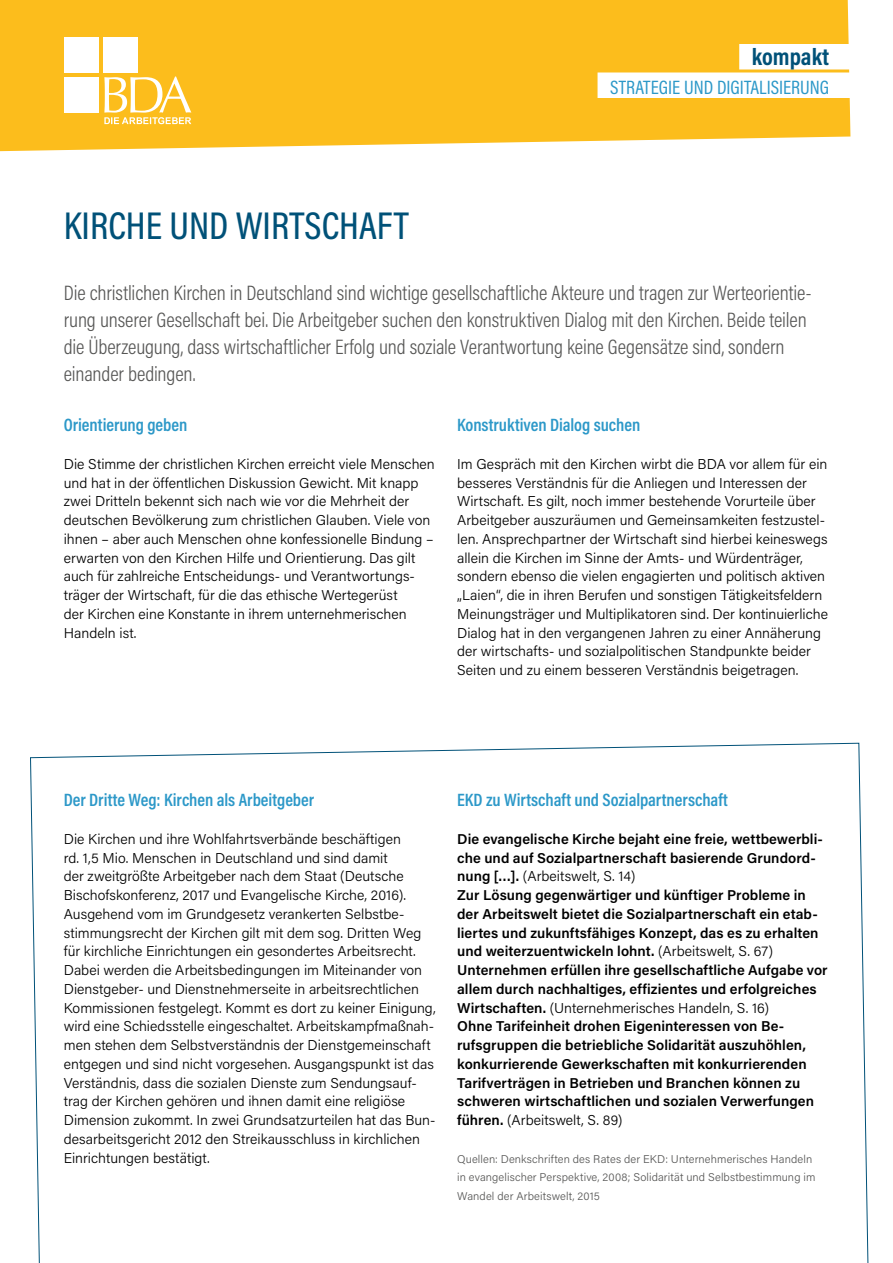
<style>
.page{position:relative;width:893px;height:1263px;background:#fff}
.page>*{position:absolute;margin:0;border:0;box-sizing:border-box;transform-origin:0 0}
._02_Headline{font:500 39px "Acumin Pro Cond";color:#005178}
.t1{font:700 24px "Acumin Pro Cond";color:#005178}
._04_Teaser{font:300 21px/27px "Acumin Pro Cond";letter-spacing:-.005em;color:#575756}
.t2{font:19.5px "Acumin Pro Cond";color:#2c98c8}
._05_Zwischenüberschr{font:600 18px "Acumin Pro Cond";letter-spacing:-.005em;color:#2c98c8}
._06_Fließtext{font:300 14.25px/18.8px "Acumin Pro";color:#000}
._06_Fließtext-2{font:600 14.25px/18.8px "Acumin Pro";letter-spacing:.005em;color:#000}
._11_Quellenangabe_Ka{font:300 11.25px/18.8px "Acumin Pro";letter-spacing:.01em;color:#575756}
.s1{font-weight:300}
</style>
<div class="page">
<div style="left:0;top:0;width:850px;height:151px;background:#fcbd1c"></div>
<div style="left:64px;top:38px;width:35px;height:35px;background:#fff"></div>
<div style="left:64px;top:77px;width:35px;height:36px;background:#fff"></div>
<div style="left:103px;top:38px;width:35px;height:35px;background:#fff"></div>
<svg style="left:104px;top:77px;width:87px;height:47px"></svg>
<div style="left:739px;top:44px;width:111px;height:25px;background:#fff"></div>
<div style="left:597px;top:72px;width:253px;height:26px;background:#fff"></div>
<svg style="left:30px;top:742px;width:839px;height:521px"></svg>
<p class="_02_Headline" style="left:64px;top:201px;width:346px">KIRCHE UND WIRTSCHAFT</p>
<h2 class="t1" style="left:752px;top:41px;width:79px">kompakt</h2>
<h3 class="t2" style="left:610px;top:74px;width:220px">STRATEGIE UND DIGITALISIERUNG</h3>
<p class="_04_Teaser" style="left:64px;top:279px;width:749px">Die christlichen Kirchen in Deutschland sind wichtige gesellschaftliche Akteure und tragen zur Werteorientie&shy;rung unserer Gesellschaft bei. Die Arbeitgeber suchen den konstruktiven Dialog mit den Kirchen. Beide teilen die Überzeugung, dass wirtschaftlicher Erfolg und soziale Verantwortung keine Gegensätze sind, sondern einander bedingen.</p>
<p class="_05_Zwischenüberschr" style="left:64px;top:413px;width:125px">Orientierung geben</p>
<p class="_06_Fließtext" style="left:64px;top:454px;width:373px">Die Stimme der christlichen Kirchen erreicht viele Menschen und hat in der öffentlichen Diskussion Gewicht. Mit knapp zwei Dritteln bekennt sich nach wie vor die Mehrheit der deutschen Bevölkerung zum christlichen Glauben. Viele von ihnen – aber auch Menschen ohne konfessionelle Bindung – erwarten von den Kirchen Hilfe und Orientierung. Das gilt auch für zahlreiche Entscheidungs- und Verantwortungs&shy;träger der Wirtschaft, für die das ethische Wertegerüst<br>der Kirchen eine Konstante in ihrem unternehmerischen Handeln ist.</p>
<p class="_05_Zwischenüberschr" style="left:457px;top:413px;width:185px">Konstruktiven Dialog suchen</p>
<p class="_06_Fließtext" style="left:457px;top:454px;width:372px">Im Gespräch mit den Kirchen wirbt die BDA vor allem für ein besseres Verständnis für die Anliegen und Interessen der Wirtschaft. Es gilt, noch immer bestehende Vorurteile über Arbeitgeber auszuräumen und Gemeinsamkeiten festzustel&shy;len. Ansprechpartner der Wirtschaft sind hierbei keineswegs allein die Kirchen im Sinne der Amts- und Würdenträger, sondern ebenso die vielen engagierten und politisch aktiven „Laien“, die in ihren Berufen und sonstigen Tätigkeitsfeldern Meinungsträger und Multiplikatoren sind. Der kontinuierliche Dialog hat in den vergangenen Jahren zu einer Annäherung der wirtschafts- und sozialpolitischen Standpunkte beider Seiten und zu einem besseren Verständnis beigetragen.</p>
<p class="_05_Zwischenüberschr" style="left:64px;top:788px;width:252px">Der Dritte Weg: Kirchen als Arbeitgeber</p>
<p class="_06_Fließtext" style="left:64px;top:829px;width:373px">Die Kirchen und ihre Wohlfahrtsverbände beschäftigen<br>rd. 1,5 Mio. Menschen in Deutschland und sind damit<br>der zweitgrößte Arbeitgeber nach dem Staat (Deutsche Bischofskonferenz, 2017 und Evangelische Kirche, 2016).<br>Ausgehend vom im Grundgesetz verankerten Selbstbe&shy;stimmungsrecht der Kirchen gilt mit dem sog. Dritten Weg für kirchliche Einrichtungen ein gesondertes Arbeitsrecht.<br>Dabei werden die Arbeitsbedingungen im Miteinander von Dienstgeber- und Dienstnehmerseite in arbeitsrechtlichen Kommissionen festgelegt. Kommt es dort zu keiner Einigung, wird eine Schiedsstelle eingeschaltet. Arbeitskampfmaßnah&shy;men stehen dem Selbstverständnis der Dienstgemeinschaft entgegen und sind nicht vorgesehen. Ausgangspunkt ist das Verständnis, dass die sozialen Dienste zum Sendungsauf&shy;trag der Kirchen gehören und ihnen damit eine religiöse Dimension zukommt. In zwei Grundsatzurteilen hat das Bun&shy;desarbeitsgericht 2012 den Streikausschluss in kirchlichen Einrichtungen bestätigt.</p>
<p class="_05_Zwischenüberschr" style="left:457px;top:788px;width:272px">EKD zu Wirtschaft und Sozialpartnerschaft</p>
<p class="_06_Fließtext-2" style="left:457px;top:829px;width:367px">Die evangelische Kirche bejaht eine freie, wettbewerbli&shy;che und auf Sozialpartnerschaft basierende Grundord&shy;nung […]. <span class="s1">(Arbeitswelt, S. 14)</span></p>
<p class="_06_Fließtext-2" style="left:457px;top:885px;width:363px">Zur Lösung gegenwärtiger und künftiger Probleme in der Arbeitswelt bietet die Sozialpartnerschaft ein etab&shy;liertes und zukunftsfähiges Konzept, das es zu erhalten und weiterzuentwickeln lohnt. <span class="s1">(Arbeitswelt, S. 67)</span></p>
<p class="_06_Fließtext-2" style="left:457px;top:960px;width:372px">Unternehmen erfüllen ihre gesellschaftliche Aufgabe vor allem durch nachhaltiges, effizientes und erfolgreiches<br>Wirtschaften. <span class="s1">(Unternehmerisches Handeln, S. 16)</span></p>
<p class="_06_Fließtext-2" style="left:457px;top:1016px;width:358px">Ohne Tarifeinheit drohen Eigeninteressen von Be&shy;rufsgruppen die betriebliche Solidarität auszuhöhlen, konkurrierende Gewerkschaften mit konkurrierenden Tarifverträgen in Betrieben und Branchen können zu schweren wirtschaftlichen und sozialen Verwerfungen führen. <span class="s1">(Arbeitswelt, S. 89)</span></p>
<p class="_11_Quellenangabe_Ka" style="left:457px;top:1149px;width:360px">Quellen: Denkschriften des Rates der EKD: Unternehmerisches Handeln in evangelischer Perspektive, 2008; Solidarität und Selbstbestimmung im<br>Wandel der Arbeitswelt, 2015</p>
</div>
